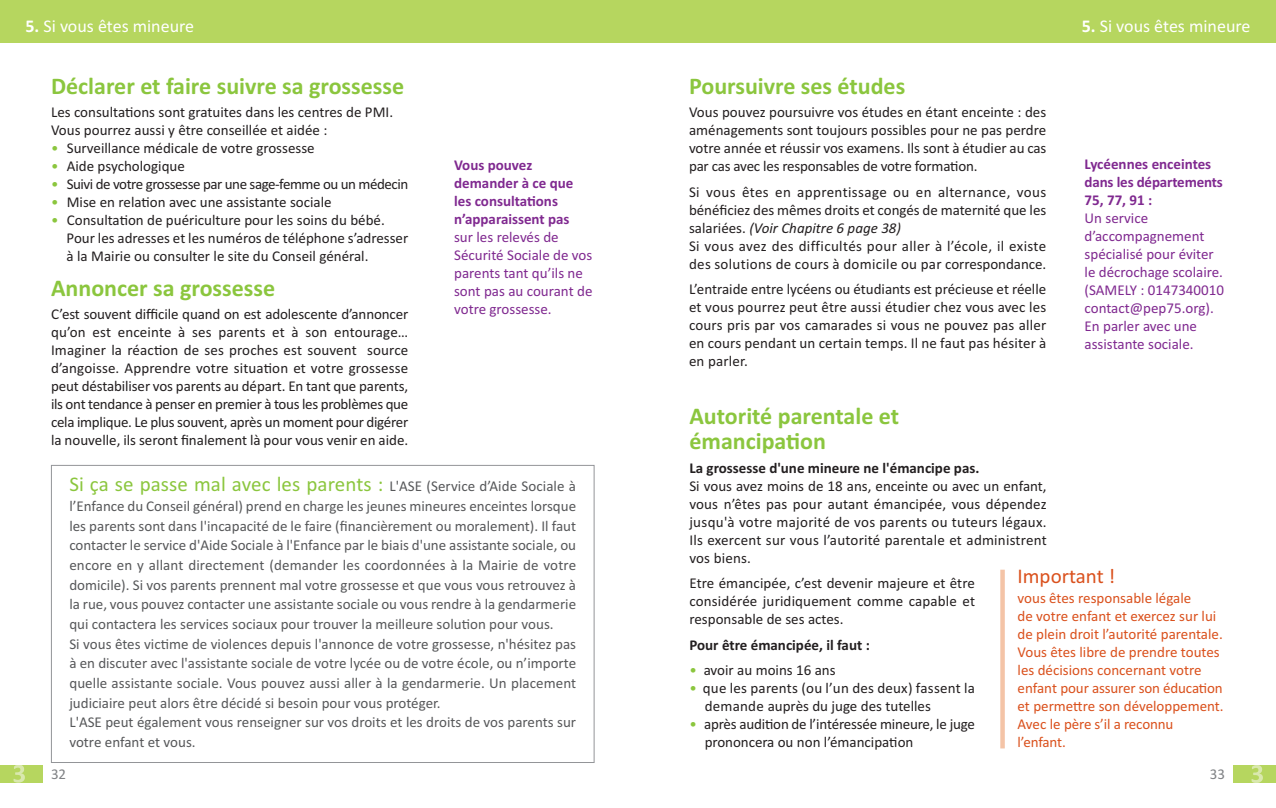
<style>
.page{position:relative;width:1276px;height:808px;background:#fff}
.page>*{position:absolute;margin:0;border:0;box-sizing:border-box;transform-origin:0 0}
.t1{font:700 24px/25.5px "Calibri";color:#8bc63e}
.t2{font:21px "Calibri";letter-spacing:.005em;color:#8bc63e}
.t3{font:21px "Calibri";color:#da511d}
.t4{font:18px "Calibri";color:#fff}
.t5{font:15px/18px "Calibri";color:#231f20;text-align:justify}
.t6{font:15px/19.6px "Calibri";color:#57585a}
.t7{font:15px/18px "Calibri";color:#da511d}
.t8{font:15px/18px "Calibri";color:#802990}
.t9{font:15px/18px "Calibri";letter-spacing:.02em;color:#231f20}
.t10{font:700 15px/18px "Calibri";color:#802990}
.t11{font:700 15px "Calibri";color:#231f20}
.t12{font:15px "Calibri";letter-spacing:-.03em;color:#231f20}
.t13{font:15px "Calibri";color:#808285}
.s1{font-weight:700}
.s2{color:#8bc63e}
.s3{font-size:15px;color:#57585a}
.s4{font-style:italic}
</style>
<div class="page">
<div style="left:51px;top:465px;width:543px;height:298px;border:1px solid #939598"></div>
<div style="left:0;top:0;width:1276px;height:43px;background:#b6d65f"></div>
<div style="left:0;top:765px;width:43px;height:17px;background:#b6d65f"></div>
<svg style="left:14px;top:765px;width:11px;height:17px"></svg>
<div style="left:1233px;top:765px;width:43px;height:17px;background:#b6d65f"></div>
<svg style="left:1251px;top:765px;width:12px;height:18px"></svg>
<svg style="left:1000px;top:570px;width:4px;height:178px"></svg>
<p class="t4" style="left:26px;top:15px;width:170px"><span class="s1">5.</span> Si vous êtes mineure</p>
<p class="t4" style="left:1081px;top:15px;width:170px"><span class="s1">5.</span> Si vous êtes mineure</p>
<h1 class="t1" style="left:51px;top:73px;width:354px">Déclarer et faire suivre sa grossesse</h1>
<p class="t5" style="left:51px;top:103px;width:343px">Les consultations sont gratuites dans les centres de PMI.<br>Vous pourrez aussi y être conseillée et aidée :</p>
<p class="t5" style="left:51px;top:139px;width:265px"><span class="s2">•</span> Surveillance médicale de votre grossesse</p>
<p class="t5" style="left:51px;top:157px;width:135px"><span class="s2">•</span> Aide psychologique</p>
<p class="t12" style="left:51px;top:175px;width:359px"><span class="s2">•</span> Suivi de votre grossesse par une sage-femme ou un médecin</p>
<p class="t5" style="left:51px;top:193px;width:282px"><span class="s2">•</span> Mise en relation avec une assistante sociale</p>
<p class="t5" style="left:67px;top:211px;width:343px;text-align:left;text-indent:-16px"><span class="s2">•</span> Consultation de puériculture pour les soins du bébé.<br>Pour les adresses et les numéros de téléphone s’adresser à la Mairie ou consulter le site du Conseil général.</p>
<h1 class="t1" style="left:51px;top:275px;width:225px">Annoncer sa grossesse</h1>
<p class="t5" style="left:51px;top:305px;width:359px">C’est souvent difficile quand on est adolescente d’annoncer qu’on est enceinte à ses parents et à son entourage… Imaginer la réaction de ses proches est souvent source d’angoisse. Apprendre votre situation et votre grossesse peut déstabiliser vos parents au départ. En tant que parents, ils ont tendance à penser en premier à tous les problèmes que cela implique. Le plus souvent, après un moment pour digérer la nouvelle, ils seront finalement là pour vous venir en aide.</p>
<p class="t10" style="left:454px;top:156px;width:121px">Vous pouvez demander à ce que les consultations n’apparaissent pas</p>
<p class="t8" style="left:454px;top:228px;width:140px">sur les relevés de<br>Sécurité Sociale de vos parents tant qu’ils ne sont pas au courant de votre grossesse.</p>
<h2 class="t2" style="left:69px;top:472px;width:508px">Si ça se passe mal avec les parents : <span class="s3">L'ASE (Service d’Aide Sociale à</span></h2>
<p class="t6" style="left:69px;top:496px;width:508px">l’Enfance du Conseil général) prend en charge les jeunes mineures enceintes lorsque les parents sont dans l'incapacité de le faire (financièrement ou moralement). Il faut contacter le service d'Aide Sociale à l'Enfance par le biais d'une assistante sociale, ou encore en y allant directement (demander les coordonnées à la Mairie de votre domicile). Si vos parents prennent mal votre grossesse et que vous vous retrouvez à la rue, vous pouvez contacter une assistante sociale ou vous rendre à la gendarmerie qui contactera les services sociaux pour trouver la meilleure solution pour vous.<br>Si vous êtes victime de violences depuis l'annonce de votre grossesse, n'hésitez pas à en discuter avec l'assistante sociale de votre lycée ou de votre école, ou n’importe quelle assistante sociale. Vous pouvez aussi aller à la gendarmerie. Un placement judiciaire peut alors être décidé si besoin pour vous protéger.<br>L'ASE peut également vous renseigner sur vos droits et les droits de vos parents sur votre enfant et vous.</p>
<h1 class="t1" style="left:689px;top:73px;width:218px">Poursuivre ses études</h1>
<p class="t5" style="left:689px;top:103px;width:359px">Vous pouvez poursuivre vos études en étant enceinte : des aménagements sont toujours possibles pour ne pas perdre votre année et réussir vos examens. Ils sont à étudier au cas par cas avec les responsables de votre formation.</p>
<p class="t9" style="left:689px;top:183px;width:359px">Si vous êtes en apprentissage ou en alternance, vous bénéficiez des mêmes droits et congés de maternité que les salariées. <span class="s4">(Voir Chapitre 6 page 38)<br></span>Si vous avez des difficultés pour aller à l’école, il existe des solutions de cours à domicile ou par correspondance.</p>
<p class="t5" style="left:689px;top:280px;width:359px">L’entraide entre lycéens ou étudiants est précieuse et réelle et vous pourrez peut être aussi étudier chez vous avec les cours pris par vos camarades si vous ne pouvez pas aller en cours pendant un certain temps. Il ne faut pas hésiter à en parler.</p>
<h1 class="t1" style="left:689px;top:403px;width:211px">Autorité parentale et émancipation</h1>
<p class="t11" style="left:689px;top:459px;width:291px">La grossesse d'une mineure ne l'émancipe pas.</p>
<p class="t5" style="left:689px;top:477px;width:359px">Si vous avez moins de 18 ans, enceinte ou avec un enfant, vous n’êtes pas pour autant émancipée, vous dépendez jusqu'à votre majorité de vos parents ou tuteurs légaux.<br>Ils exercent sur vous l’autorité parentale et administrent vos biens.</p>
<p class="t5" style="left:689px;top:574px;width:287px">Etre émancipée, c’est devenir majeure et être considérée juridiquement comme capable et responsable de ses actes.</p>
<p class="t11" style="left:689px;top:636px;width:182px">Pour être émancipée, il faut :</p>
<p class="t5" style="left:689px;top:661px;width:148px"><span class="s2">•</span> avoir au moins 16 ans</p>
<p class="t5" style="left:705px;top:679px;width:272px;text-indent:-15px"><span class="s2">•</span> que les parents (ou l’un des deux) fassent la demande auprès du juge des tutelles</p>
<p class="t5" style="left:705px;top:715px;width:272px;text-indent:-15px"><span class="s2">•</span> après audition de l’intéressée mineure, le juge prononcera ou non l’émancipation</p>
<p class="t10" style="left:1084px;top:155px;width:140px">Lycéennes enceintes dans les départements<br>75, 77, 91 :</p>
<p class="t8" style="left:1084px;top:209px;width:141px">Un service d’accompagnement spécialisé pour éviter le décrochage scolaire. (SAMELY : 0147340010 contact@pep75.org).<br>En parler avec une assistante sociale.</p>
<h2 class="t3" style="left:1017px;top:563px;width:99px">Important !</h2>
<p class="t7" style="left:1017px;top:589px;width:208px">vous êtes responsable légale<br>de votre enfant et exercez sur lui de plein droit l’autorité parentale.<br>Vous êtes libre de prendre toutes les décisions concernant votre enfant pour assurer son éducation et permettre son développement.<br>Avec le père s’il a reconnu l’enfant.</p>
<p class="t13" style="left:51px;top:765px;width:17px">32</p>
<p class="t13" style="left:1209px;top:765px;width:17px">33</p>
</div>
